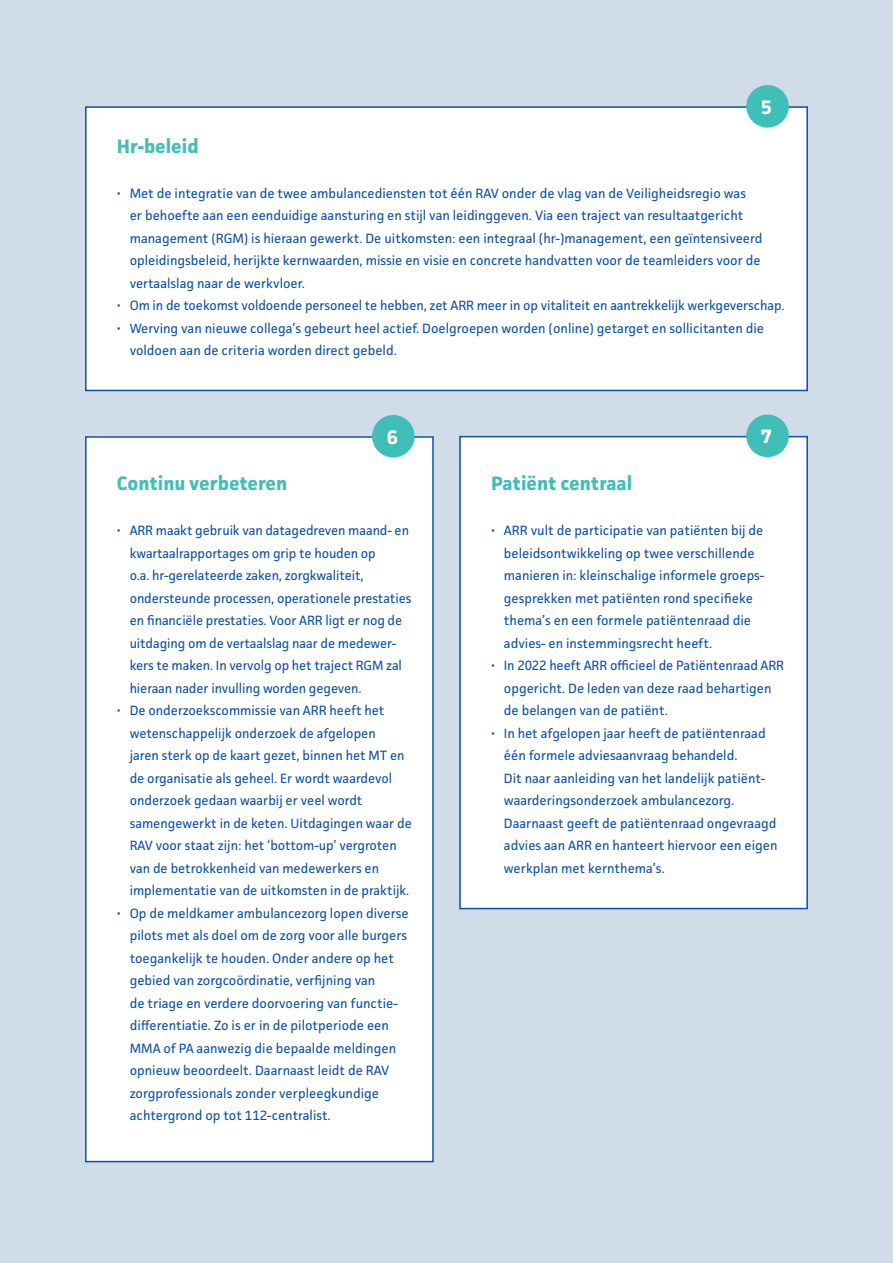
<style>
.page{position:relative;width:893px;height:1263px;background:#d1dce9}
.page>*{position:absolute;margin:0;border:0;box-sizing:border-box;transform-origin:0 0}
.t1{font:700 19.5px "Facit";color:#40bfb8}
.t2{font:700 19.5px "Facit";color:#fff}
.t3{font:13.5px/22.5px "Facit";color:#0c51a3}
</style>
<div class="page">
<div style="left:85px;top:106px;width:723px;height:285px;background:#fff;border:2px solid #0c51a3"></div>
<div style="left:85px;top:436px;width:349px;height:726px;background:#fff;border:2px solid #0c51a3"></div>
<div style="left:459px;top:436px;width:349px;height:473px;background:#fff;border:2px solid #0c51a3"></div>
<div style="left:746px;top:85px;width:43px;height:43px;background:#40bfb8;border-radius:50%"></div>
<div style="left:372px;top:415px;width:43px;height:42px;background:#40bfb8;border-radius:50%"></div>
<div style="left:746px;top:415px;width:43px;height:42px;background:#40bfb8;border-radius:50%"></div>
<h1 class="t2" style="left:761px;top:95px;width:13px">5</h1>
<h1 class="t1" style="left:117px;top:134px;width:83px">Hr-beleid</h1>
<p class="t3" style="left:130px;top:181px;width:634px;text-indent:-13px">• Met de integratie van de twee ambulancediensten tot één RAV onder de vlag van de Veiligheidsregio was<br>er behoefte aan een eenduidige aansturing en stijl van leidinggeven. Via een traject van resultaatgericht management (RGM) is hieraan gewerkt. De uitkomsten: een integraal (hr-)management, een geïntensiveerd opleidingsbeleid, herijkte kernwaarden, missie en visie en concrete handvatten voor de teamleiders voor de vertaalslag naar de werkvloer.</p>
<p class="t3" style="left:117px;top:294px;width:669px">• Om in de toekomst voldoende personeel te hebben, zet ARR meer in op vitaliteit en aantrekkelijk werkgeverschap.</p>
<p class="t3" style="left:130px;top:316px;width:636px;text-indent:-13px">• Werving van nieuwe collega’s gebeurt heel actief. Doelgroepen worden (online) getarget en sollicitanten die voldoen aan de criteria worden direct gebeld.</p>
<h1 class="t2" style="left:387px;top:425px;width:13px">6</h1>
<h1 class="t2" style="left:761px;top:424px;width:13px">7</h1>
<h1 class="t1" style="left:117px;top:471px;width:172px">Continu verbeteren</h1>
<p class="t3" style="left:130px;top:519px;width:283px;text-indent:-13px">• ARR maakt gebruik van datagedreven maand- en kwartaalrapportages om grip te houden op<br>o.a. hr-gerelateerde zaken, zorgkwaliteit, ondersteunde processen, operationele prestaties en financiële prestaties. Voor ARR ligt er nog de uitdaging om de vertaalslag naar de medewer&shy;kers te maken. In vervolg op het traject RGM zal hieraan nader invulling worden gegeven.</p>
<p class="t3" style="left:130px;top:699px;width:284px;text-indent:-13px">• De onderzoekscommissie van ARR heeft het wetenschappelijk onderzoek de afgelopen<br>jaren sterk op de kaart gezet, binnen het MT en de organisatie als geheel. Er wordt waardevol onderzoek gedaan waarbij er veel wordt samengewerkt in de keten. Uitdagingen waar de RAV voor staat zijn: het ‘bottom-up’ vergroten van de betrokkenheid van medewerkers en implementatie van de uitkomsten in de praktijk.</p>
<p class="t3" style="left:130px;top:901px;width:281px;text-indent:-13px">• Op de meldkamer ambulancezorg lopen diverse pilots met als doel om de zorg voor alle burgers toegankelijk te houden. Onder andere op het gebied van zorgcoördinatie, verfijning van<br>de triage en verdere doorvoering van functie&shy;differentiatie. Zo is er in de pilotperiode een MMA of PA aanwezig die bepaalde meldingen opnieuw beoordeelt. Daarnaast leidt de RAV zorgprofessionals zonder verpleegkundige achtergrond op tot 112-centralist.</p>
<h1 class="t1" style="left:491px;top:471px;width:143px">Patiënt centraal</h1>
<p class="t3" style="left:504px;top:519px;width:261px;text-indent:-13px">• ARR vult de participatie van patiënten bij de beleidsontwikkeling op twee verschillende manieren in: kleinschalige informele groeps&shy;gesprekken met patiënten rond specifieke thema’s en een formele patiëntenraad die advies- en instemmingsrecht heeft.</p>
<p class="t3" style="left:504px;top:654px;width:282px;text-indent:-13px">• In 2022 heeft ARR officieel de Patiëntenraad ARR opgericht. De leden van deze raad behartigen de belangen van de patiënt.</p>
<p class="t3" style="left:504px;top:721px;width:275px;text-indent:-13px">• In het afgelopen jaar heeft de patiëntenraad één formele adviesaanvraag behandeld.<br>Dit naar aanleiding van het landelijk patiënt&shy;waarderingsonderzoek ambulancezorg.<br>Daarnaast geeft de patiëntenraad ongevraagd advies aan ARR en hanteert hiervoor een eigen werkplan met kernthema’s.</p>
</div>
